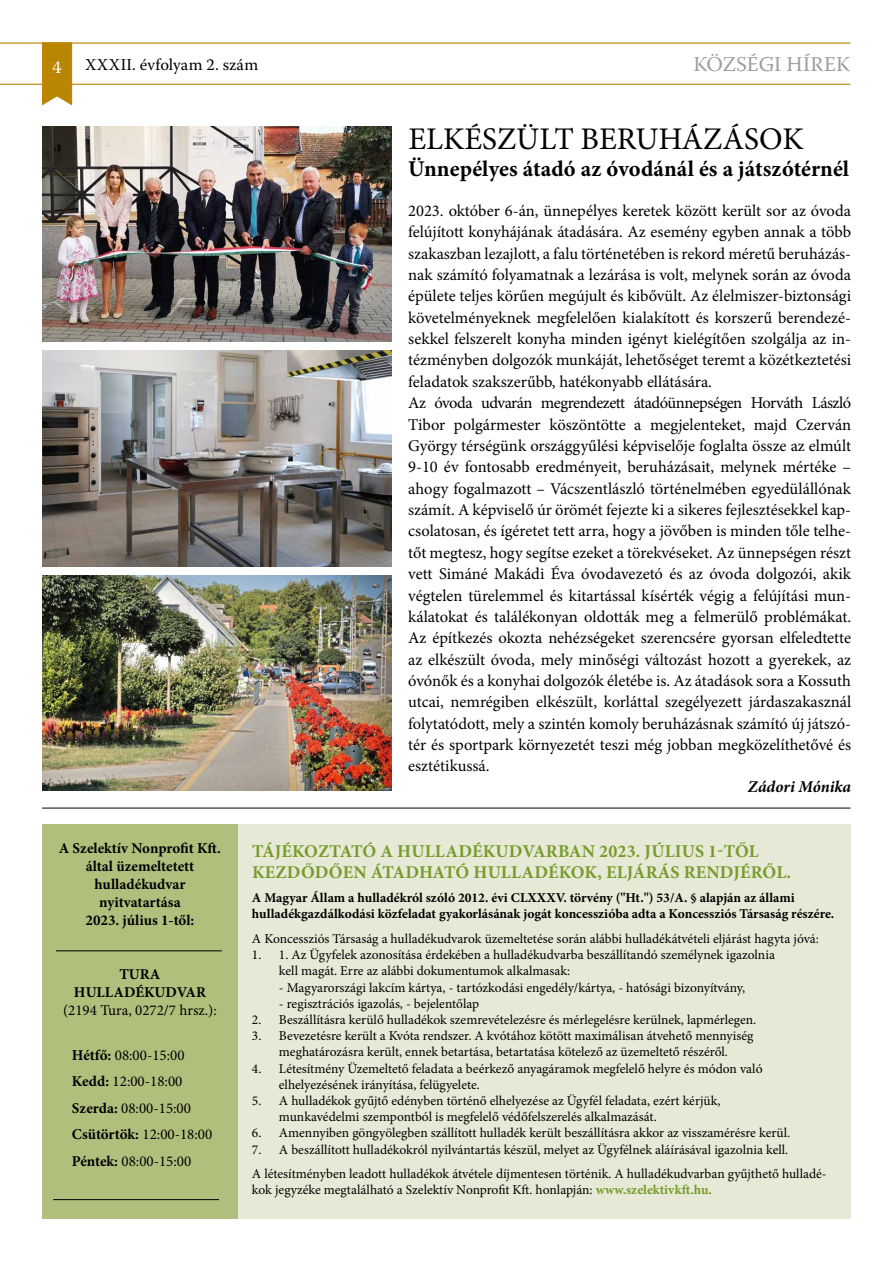
<style>
.page{position:relative;width:893px;height:1263px;background:#fff}
.page>*{position:absolute;margin:0;border:0;box-sizing:border-box;transform-origin:0 0}
.t1{font:31.5px "Minion Pro";color:#000}
.t2{font:700 22.5px "Minion Pro";letter-spacing:.005em;color:#000}
.t3{font:21px "Warnock Pro";letter-spacing:.005em;color:#9d9d9c}
.t4{font:700 18px/21.6px "Minion Pro";letter-spacing:.01em;color:#779b2b}
.t5{font:18px "Warnock Pro";color:#fff}
.t6{font:16.5px/21.3px "Minion Pro";color:#000}
.t7{font:16.5px "Warnock Pro";letter-spacing:.015em;color:#000}
.t8{font:italic 700 16.5px "Minion Pro";letter-spacing:-.005em;color:#000}
.t9{font:15px/26.5px "Minion Pro";color:#000}
.t10{font:700 15px/18px "Minion Pro";color:#000;text-align:center}
.t11{font:13.5px/16.2px "Minion Pro";color:#000}
.t12{font:700 13.5px/16.2px "Minion Pro";color:#000}
.s1{font-weight:700}
.s2{font-weight:700;color:#779b2b}
</style>
<div class="page">
<hr style="left:0;top:43px;width:850px;height:1px;background:#ba8500">
<hr style="left:0;top:84px;width:850px;height:1px;background:#ba8500">
<svg style="left:42px;top:42px;width:30px;height:64px;background:#bf8f15"></svg>
<div style="left:42px;top:824px;width:808px;height:395px;background:#e6e9d5"></div>
<hr style="left:42px;top:808px;width:808px;height:1px;background:#000">
<div style="left:42px;top:824px;width:196px;height:395px;background:#b1bf7d"></div>
<hr style="left:56px;top:950px;width:166px;height:1px;background:#000">
<hr style="left:53px;top:1199px;width:166px;height:1px;background:#000">
<img style="left:42px;top:127px;width:349px;height:215px">
<img style="left:42px;top:351px;width:349px;height:215px">
<img style="left:42px;top:575px;width:349px;height:216px">
<p class="t5" style="left:53px;top:56px;width:11px">4</p>
<p class="t7" style="left:85px;top:55px;width:175px">XXXII. évfolyam 2. szám</p>
<p class="t3" style="left:693px;top:52px;width:158px">KÖZSÉGI HÍREK</p>
<p class="t10" style="left:59px;top:839px;width:164px">A Szelektív Nonprofit Kft. által üzemeltetett hulladékudvar nyitvatartása<br>2023. július 1-től:</p>
<p class="t10" style="left:74px;top:965px;width:133px">TURA<br>HULLADÉKUDVAR</p>
<p class="t9" style="left:63px;top:997px;width:155px">(2194 Tura, 0272/7 hrsz.):</p>
<p class="t9" style="left:72px;top:1041px;width:142px"><span class="s1">Hétfő:</span> 08:00-15:00<br><span class="s1">Kedd:</span> 12:00-18:00<br><span class="s1">Szerda:</span> 08:00-15:00<br><span class="s1">Csütörtök:</span> 12:00-18:00<br><span class="s1">Péntek:</span> 08:00-15:00</p>
<h1 class="t1" style="left:408px;top:118px;width:397px">ELKÉSZÜLT BERUHÁZÁSOK</h1>
<h2 class="t2" style="left:408px;top:153px;width:442px">Ünnepélyes átadó az óvodánál és a játszótérnél</h2>
<p class="t6" style="left:408px;top:200px;width:444px">2023. október 6-án, ünnepélyes keretek között került sor az óvoda felújított konyhájának átadására. Az esemény egyben annak a több szakaszban lezajlott, a falu történetében is rekord méretű beruházás&shy;nak számító folyamatnak a lezárása is volt, melynek során az óvoda épülete teljes körűen megújult és kibővült. Az élelmiszer-biztonsági követelményeknek megfelelően kialakított és korszerű berendezé&shy;sekkel felszerelt konyha minden igényt kielégítően szolgálja az in&shy;tézményben dolgozók munkáját, lehetőséget teremt a közétkeztetési feladatok szakszerűbb, hatékonyabb ellátására.<br>Az óvoda udvarán megrendezett átadóünnepségen Horváth László Tibor polgármester köszöntötte a megjelenteket, majd Czerván György térségünk országgyűlési képviselője foglalta össze az elmúlt 9-10 év fontosabb eredményeit, beruházásait, melynek mértéke – ahogy fogalmazott – Vácszentlászló történelmében egyedülállónak számít. A képviselő úr örömét fejezte ki a sikeres fejlesztésekkel kap&shy;csolatosan, és ígéretet tett arra, hogy a jövőben is minden tőle telhe&shy;tőt megtesz, hogy segítse ezeket a törekvéseket. Az ünnepségen részt vett Simáné Makádi Éva óvodavezetó és az óvoda dolgozói, akik végtelen türelemmel és kitartással kísérték végig a felújítási mun&shy;kálatokat és találékonyan oldották meg a felmerülő problémákat.<br>Az építkezés okozta nehézségeket szerencsére gyorsan elfeledtette az elkészült óvoda, mely minőségi változást hozott a gyerekek, az óvónők és a konyhai dolgozók életébe is. Az átadások sora a Kossuth utcai, nemrégiben elkészült, korláttal szegélyezett járdaszakasznál folytatódott, mely a szintén komoly beruházásnak számító új játszó&shy;tér és sportpark környezetét teszi még jobban megközelíthetővé és esztétikussá.</p>
<p class="t8" style="left:748px;top:775px;width:105px">Zádori Mónika</p>
<p class="t4" style="left:252px;top:840px;width:540px">TÁJÉKOZTATÓ A HULLADÉKUDVARBAN 2023. JÚLIUS 1-TŐL<br>KEZDŐDŐEN ÁTADHATÓ HULLADÉKOK, ELJÁRÁS RENDJÉRŐL.</p>
<p class="t12" style="left:252px;top:889px;width:584px">A Magyar Állam a hulladékról szóló 2012. évi CLXXXV. törvény ("Ht.") 53/A. § alapján az állami hulladékgazdálkodási közfeladat gyakorlásának jogát koncesszióba adta a Koncessziós Társaság részére.</p>
<p class="t11" style="left:252px;top:930px;width:568px">A Koncessziós Társaság a hulladékudvarok üzemeltetése során alábbi hulladékátvételi eljárást hagyta jóvá:</p>
<p class="t11" style="left:279px;top:947px;width:497px;text-indent:-27px">1. 1. Az Ügyfelek azonosítása érdekében a hulladékudvarba beszállítandó személynek igazolnia kell magát. Erre az alábbi dokumentumok alkalmasak:</p>
<p class="t11" style="left:279px;top:979px;width:468px">- Magyarországi lakcím kártya, - tartózkodási engedély/kártya, - hatósági bizonyítvány,</p>
<p class="t11" style="left:279px;top:995px;width:202px">- regisztrációs igazolás, - bejelentőlap</p>
<p class="t11" style="left:252px;top:1011px;width:506px">2. Beszállításra kerülő hulladékok szemrevételezésre és mérlegelésre kerülnek, lapmérlegen.</p>
<p class="t11" style="left:252px;top:1028px;width:503px;text-align:center">3. Bevezetésre került a Kvóta rendszer. A kvótához kötött maximálisan átvehető mennyiség meghatározásra került, ennek betartása, betartatása kötelező az üzemeltető részéről.</p>
<p class="t11" style="left:279px;top:1060px;width:485px;text-indent:-27px">4. Létesítmény Üzemeltető feladata a beérkező anyagáramok megfelelő helyre és módon való elhelyezésének irányítása, felügyelete.</p>
<p class="t11" style="left:279px;top:1092px;width:443px;text-indent:-27px">5. A hulladékok gyűjtő edényben történő elhelyezése az Ügyfél feladata, ezért kérjük, munkavédelmi szempontból is megfelelő védőfelszerelés alkalmazását.</p>
<p class="t11" style="left:252px;top:1125px;width:540px">6. Amennyiben göngyölegben szállított hulladék került beszállításra akkor az visszamérésre kerül.</p>
<p class="t11" style="left:252px;top:1137px;width:576px;line-height:24.8px">7. A beszállított hulladékokról nyilvántartás készül, melyet az Ügyfélnek aláírásával igazolnia kell.<br>A létesítményben leadott hulladékok átvétele díjmentesen történik. A hulladékudvarban gyűjthető hulladé-</p>
<p class="t11" style="left:252px;top:1182px;width:462px">kok jegyzéke megtalálható a Szelektív Nonprofit Kft. honlapján: <span class="s2">www.szelektivkft.hu.</span></p>
</div>
